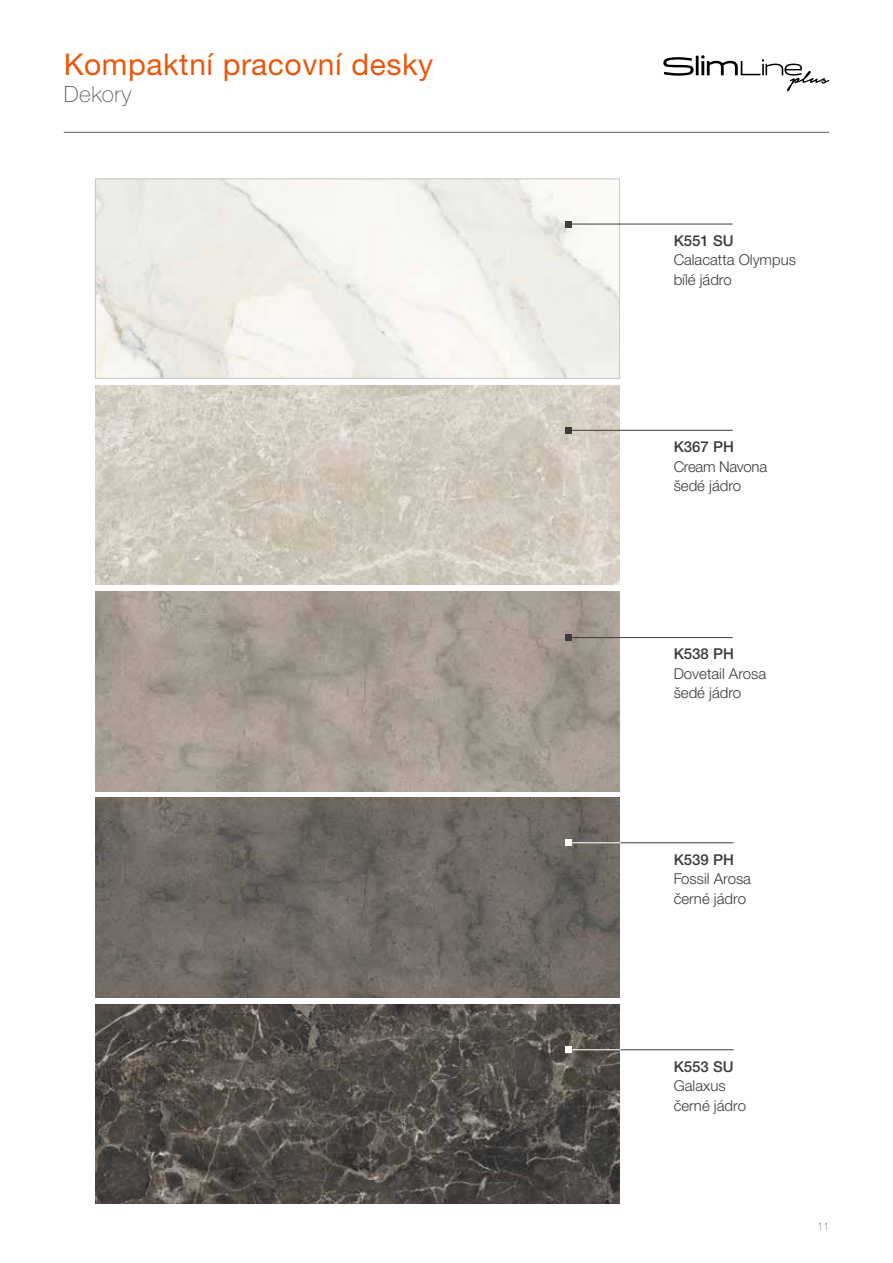
<style>
.page{position:relative;width:893px;height:1263px;background:#fff}
.page>*{position:absolute;margin:0;border:0;box-sizing:border-box;transform-origin:0 0}
.t1{font:30px "Helvetica Neue LTW1 G";letter-spacing:.02em;color:#ea580c}
.t2{font:100 22.5px "Helvetica Neue LTW1 G";letter-spacing:.02em;color:#5f5e5e}
.t3{font:300 15px/19.5px "Helvetica Neue LTW1 G";color:#3c3c3b}
.t4{font:500 15px "Helvetica Neue LTW1 G";color:#3c3c3b}
.t5{font:300 15px/19.5px "Helvetica Neue LTW1 G";letter-spacing:-.02em;color:#3c3c3b}
.t6{font:100 10.5px "Helvetica Neue LTW1 G";color:#5f5e5e}
</style>
<div class="page">
<hr style="left:64px;top:132px;width:765px;height:1px;background:#717170">
<svg style="left:663px;top:55px;width:166px;height:36px"></svg>
<img style="left:95px;top:1004px;width:525px;height:200px">
<img style="left:95px;top:798px;width:525px;height:199px">
<img style="left:95px;top:591px;width:525px;height:200px">
<img style="left:95px;top:385px;width:525px;height:200px">
<img style="left:97px;top:181px;width:521px;height:196px">
<div style="left:95px;top:179px;width:525px;height:200px;border:1px solid #c6c6c6"></div>
<hr style="left:569px;top:1049px;width:51px;height:1px;background:#fff">
<div style="left:566px;top:1046px;width:6px;height:7px;background:#fff"></div>
<hr style="left:620px;top:1049px;width:113px;height:1px;background:#3c3c3b">
<hr style="left:569px;top:842px;width:51px;height:1px;background:#fff">
<svg style="left:566px;top:840px;width:6px;height:6px"></svg>
<hr style="left:620px;top:842px;width:113px;height:1px;background:#3c3c3b">
<hr style="left:569px;top:224px;width:164px;height:1px;background:#3c3c3b">
<svg style="left:566px;top:221px;width:6px;height:6px"></svg>
<hr style="left:569px;top:430px;width:164px;height:1px;background:#3c3c3b">
<svg style="left:566px;top:427px;width:6px;height:6px"></svg>
<hr style="left:569px;top:637px;width:164px;height:1px;background:#3c3c3b">
<div style="left:566px;top:634px;width:6px;height:7px;background:#3c3c3b"></div>
<h1 class="t1" style="left:64px;top:45px;width:371px">Kompaktní pracovní desky</h1>
<h2 class="t2" style="left:64px;top:80px;width:69px">Dekory</h2>
<p class="t4" style="left:674px;top:231px;width:62px">K551 SU</p>
<p class="t3" style="left:674px;top:250px;width:124px">Calacatta Olympus bílé jádro</p>
<p class="t4" style="left:674px;top:438px;width:62px">K367 PH</p>
<p class="t5" style="left:674px;top:456px;width:95px">Cream Navona šedé jádro</p>
<p class="t4" style="left:674px;top:645px;width:62px">K538 PH</p>
<p class="t3" style="left:674px;top:664px;width:94px">Dovetail Arosa šedé jádro</p>
<p class="t4" style="left:674px;top:850px;width:62px">K539 PH</p>
<p class="t3" style="left:674px;top:869px;width:79px">Fossil Arosa černé jádro</p>
<p class="t4" style="left:674px;top:1057px;width:62px">K553 SU</p>
<p class="t3" style="left:674px;top:1076px;width:74px">Galaxus černé jádro</p>
<p class="t6" style="left:817px;top:1220px;width:13px">11</p>
</div>
